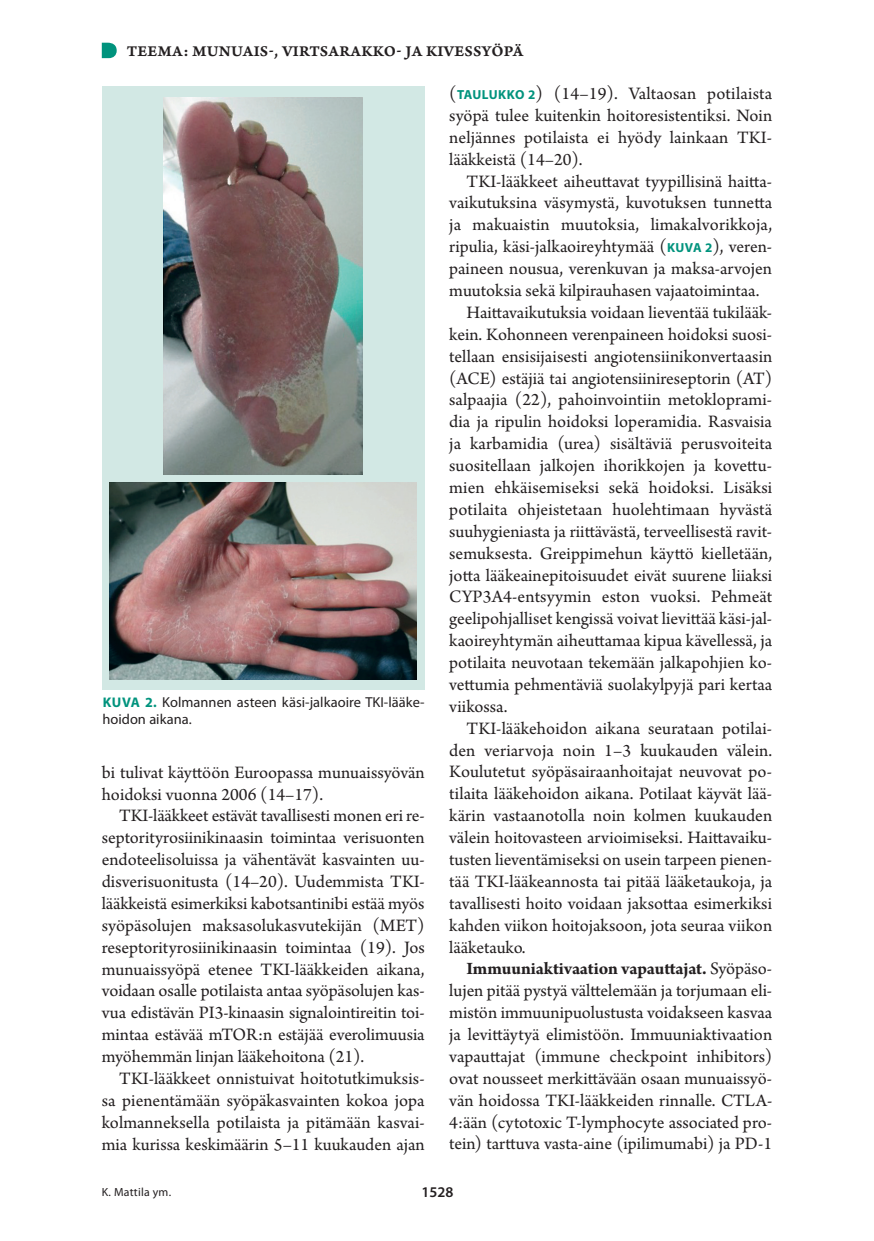
<style>
.page{position:relative;width:874px;height:1241px;background:#fff}
.page>*{position:absolute;margin:0;border:0;box-sizing:border-box;transform-origin:0 0}
.t1{font:18.38px/21.9px "Arno Pro";color:#231f20;text-align:justify}
.t2{font:700 18.38px "Arno Pro";letter-spacing:-.005em;color:#231f20}
.t3{font:15.75px "Arno Pro Smbd Caption";letter-spacing:.015em;color:#231f20}
.t4{font:600 14.88px "Myriad Pro";color:#231f20}
.t5{font:14.35px/17.5px "Myriad Pro";letter-spacing:.005em;color:#231f20}
.t6{font:11.9px "Myriad Pro";letter-spacing:.02em;color:#231f20}
.s1{font-weight:700;font-size:14px;color:#00937d}
.s2{font-family:"Myriad Pro";font-weight:700;font-size:13.12px;color:#00937d}
.s3{font-weight:400}
</style>
<div class="page">
<svg style="left:102px;top:43px;width:15px;height:15px"></svg>
<div style="left:102px;top:86px;width:322px;height:604px;background:#d2e8e4"></div>
<img style="left:164px;top:97px;width:198px;height:378px">
<img style="left:110px;top:482px;width:306px;height:197px">
<p class="t3" style="left:127px;top:41px;width:398px">TEEMA: MUNUAIS-, VIRTSARAKKO- JA KIVESSYÖPÄ</p>
<p class="t5" style="left:102px;top:692px;width:323px"><span class="s1">KUVA 2.</span> Kolmannen asteen käsi-jalkaoire TKI-lääke&shy;hoidon aikana.</p>
<p class="t1" style="left:102px;top:762px;width:324px">bi tulivat käyttöön Euroopassa munuaissyövän hoidoksi vuonna 2006 (14–17).</p>
<p class="t1" style="left:102px;top:805px;width:324px;text-indent:17px">TKI-lääkkeet estävät tavallisesti monen eri re&shy;septorityrosiinikinaasin toimintaa verisuonten endoteelisoluissa ja vähentävät kasvainten uu&shy;disverisuonitusta (14–20). Uudemmista TKI&shy;lääkkeistä esimerkiksi kabotsantinibi estää myös syöpäsolujen maksasolukasvutekijän (MET) reseptorityrosiinikinaasin toimintaa (19). Jos munuaissyöpä etenee TKI-lääkkeiden aikana, voidaan osalle potilaista antaa syöpäsolujen kas&shy;vua edistävän PI3-kinaasin signalointireitin toi&shy;mintaa estävää mTOR:n estäjää everolimuusia myöhemmän linjan lääkehoitona (21).</p>
<p class="t1" style="left:102px;top:1068px;width:324px;text-indent:17px">TKI-lääkkeet onnistuivat hoitotutkimuksis&shy;sa pienentämään syöpäkasvainten kokoa jopa kolmanneksella potilaista ja pitämään kasvai&shy;mia kurissa keskimäärin 5–11 kuukauden ajan</p>
<p class="t1" style="left:449px;top:84px;width:324px">(<span class="s2">TAULUKKO 2</span>) (14–19). Valtaosan potilaista syöpä tulee kuitenkin hoitoresistentiksi. Noin neljännes potilaista ei hyödy lainkaan TKI&shy;lääkkeistä (14–20).</p>
<p class="t1" style="left:466px;top:171px;width:307px">TKI-lääkkeet aiheuttavat tyypillisinä haitta-</p>
<p class="t1" style="left:449px;top:193px;width:324px">vaikutuksina väsymystä, kuvotuksen tunnetta</p>
<p class="t1" style="left:449px;top:215px;width:324px">ja makuaistin muutoksia, limakalvorikkoja,</p>
<p class="t1" style="left:449px;top:237px;width:324px">ripulia, käsi-jalkaoireyhtymää (<span class="s2">KUVA 2</span>), veren-</p>
<p class="t1" style="left:449px;top:259px;width:324px">paineen nousua, verenkuvan ja maksa-arvojen</p>
<p class="t1" style="left:449px;top:280px;width:311px">muutoksia sekä kilpirauhasen vajaatoimintaa.</p>
<p class="t1" style="left:466px;top:302px;width:307px">Haittavaikutuksia voidaan lieventää tukilääk-</p>
<p class="t1" style="left:449px;top:324px;width:324px">kein. Kohonneen verenpaineen hoidoksi suosi-</p>
<p class="t1" style="left:449px;top:346px;width:324px">tellaan ensisijaisesti angiotensiinikonvertaasin</p>
<p class="t1" style="left:449px;top:368px;width:324px">(ACE) estäjiä tai angiotensiinireseptorin (AT)</p>
<p class="t1" style="left:449px;top:390px;width:324px">salpaajia (22), pahoinvointiin metokloprami-</p>
<p class="t1" style="left:449px;top:412px;width:324px">dia ja ripulin hoidoksi loperamidia. Rasvaisia</p>
<p class="t1" style="left:449px;top:433px;width:324px">ja karbamidia (urea) sisältäviä perusvoiteita</p>
<p class="t1" style="left:449px;top:455px;width:324px">suositellaan jalkojen ihorikkojen ja kovettu-</p>
<p class="t1" style="left:449px;top:477px;width:324px">mien ehkäisemiseksi sekä hoidoksi. Lisäksi</p>
<p class="t1" style="left:449px;top:499px;width:324px">potilaita ohjeistetaan huolehtimaan hyvästä</p>
<p class="t1" style="left:449px;top:521px;width:324px">suuhygieniasta ja riittävästä, terveellisestä ravit-</p>
<p class="t1" style="left:449px;top:543px;width:324px">semuksesta. Greippimehun käyttö kielletään,</p>
<p class="t1" style="left:449px;top:565px;width:324px">jotta lääkeainepitoisuudet eivät suurene liiaksi</p>
<p class="t1" style="left:449px;top:587px;width:324px">CYP3A4-entsyymin eston vuoksi. Pehmeät</p>
<p class="t1" style="left:449px;top:608px;width:324px">geelipohjalliset kengissä voivat lievittää käsi-jal-</p>
<p class="t1" style="left:449px;top:630px;width:324px">kaoireyhtymän aiheuttamaa kipua kävellessä, ja</p>
<p class="t1" style="left:449px;top:652px;width:324px">potilaita neuvotaan tekemään jalkapohjien ko-</p>
<p class="t1" style="left:449px;top:674px;width:324px">vettumia pehmentäviä suolakylpyjä pari kertaa</p>
<p class="t1" style="left:449px;top:696px;width:60px">viikossa.</p>
<p class="t1" style="left:466px;top:718px;width:307px">TKI-lääkehoidon aikana seurataan potilai-</p>
<p class="t1" style="left:449px;top:740px;width:324px">den veriarvoja noin 1–3 kuukauden välein.</p>
<p class="t1" style="left:449px;top:761px;width:324px">Koulutetut syöpäsairaanhoitajat neuvovat po-</p>
<p class="t1" style="left:449px;top:783px;width:324px">tilaita lääkehoidon aikana. Potilaat käyvät lää-</p>
<p class="t1" style="left:449px;top:805px;width:324px">kärin vastaanotolla noin kolmen kuukauden</p>
<p class="t1" style="left:449px;top:827px;width:324px">välein hoitovasteen arvioimiseksi. Haittavaiku-</p>
<p class="t1" style="left:449px;top:849px;width:324px">tusten lieventämiseksi on usein tarpeen pienen-</p>
<p class="t1" style="left:449px;top:871px;width:324px">tää TKI-lääkeannosta tai pitää lääketaukoja, ja</p>
<p class="t1" style="left:449px;top:893px;width:324px">tavallisesti hoito voidaan jaksottaa esimerkiksi</p>
<p class="t1" style="left:449px;top:915px;width:324px">kahden viikon hoitojaksoon, jota seuraa viikon</p>
<p class="t1" style="left:449px;top:936px;width:78px">lääketauko.</p>
<p class="t2" style="left:466px;top:958px;width:307px">Immuuniaktivaation vapauttajat. <span class="s3">Syöpäso-</span></p>
<p class="t1" style="left:449px;top:980px;width:324px">lujen pitää pystyä välttelemään ja torjumaan eli-</p>
<p class="t1" style="left:449px;top:1002px;width:324px">mistön immuunipuolustusta voidakseen kasvaa</p>
<p class="t1" style="left:449px;top:1024px;width:324px">ja levittäytyä elimistöön. Immuuniaktivaation</p>
<p class="t1" style="left:449px;top:1046px;width:324px">vapauttajat (immune checkpoint inhibitors)</p>
<p class="t1" style="left:449px;top:1068px;width:324px">ovat nousseet merkittävään osaan munuaissyö-</p>
<p class="t1" style="left:449px;top:1089px;width:324px">vän hoidossa TKI-lääkkeiden rinnalle. CTLA-</p>
<p class="t1" style="left:449px;top:1111px;width:324px">4:ään (cytotoxic T-lymphocyte associated pro-</p>
<p class="t1" style="left:449px;top:1133px;width:324px">tein) tarttuva vasta-aine (ipilimumabi) ja PD-1</p>
<p class="t6" style="left:102px;top:1184px;width:71px">K. Mattila ym.</p>
<p class="t4" style="left:421px;top:1182px;width:33px">1528</p>
</div>
